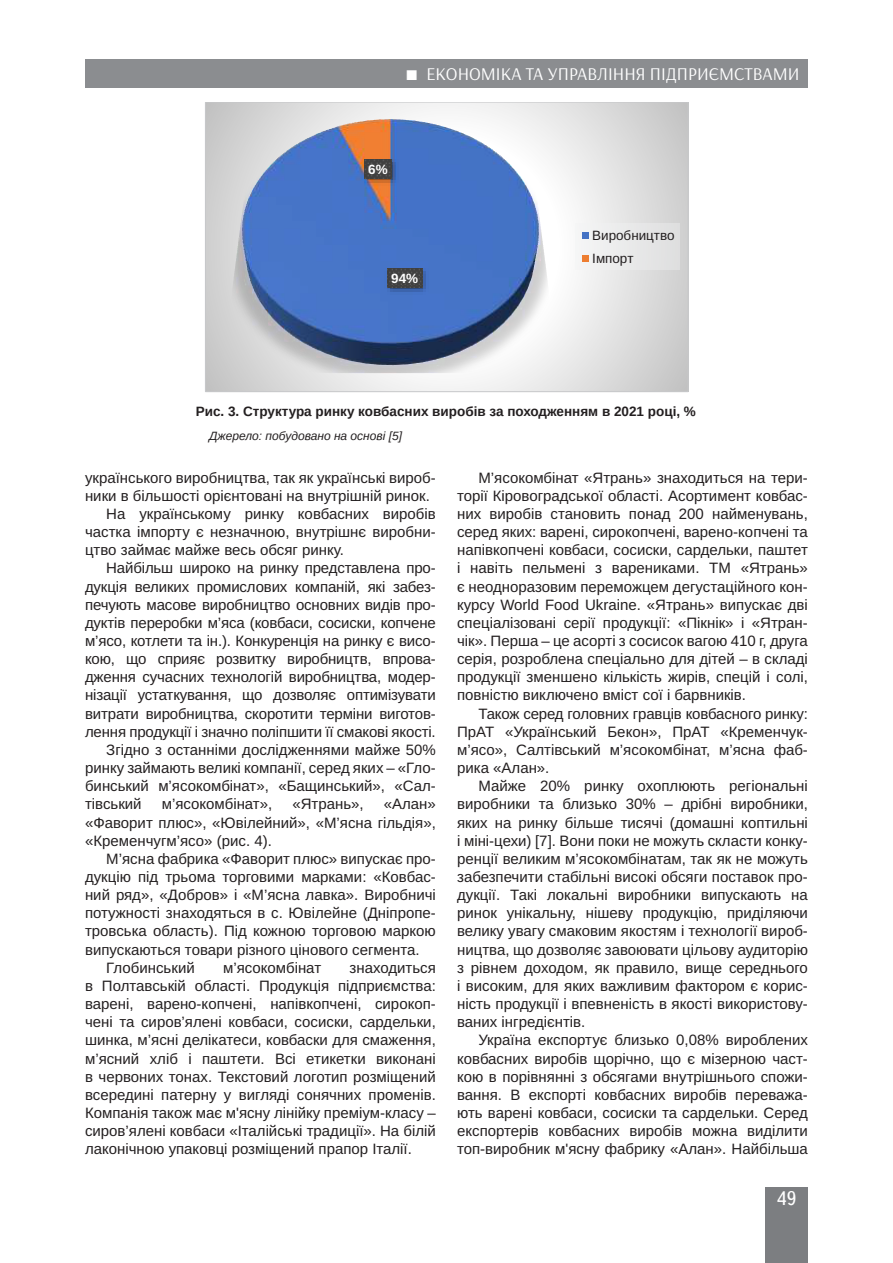
<style>
.page{position:relative;width:893px;height:1263px;background:#fff}
.page>*{position:absolute;margin:0;border:0;box-sizing:border-box;transform-origin:0 0}
.t1{font:19.5px "Ukrainian Text";color:#fff}
.t2{font:18px "Arsenal";color:#fff}
.t3{font:15px/18.1px "Arimo";color:#231f20;text-align:justify}
.t4{font:700 13.5px "Arimo";color:#231f20}
.t5{font:13.5px/23.2px "Arimo Roman";color:#231f20}
.t6{font:700 13.5px "Arimo";color:#fff}
.t7{font:italic 12px "Arimo";color:#231f20}
</style>
<div class="page">
<div style="left:765px;top:1187px;width:43px;height:76px;background:#7c7e81"></div>
<div style="left:85px;top:59px;width:723px;height:29px;background:#8b8d90"></div>
<svg style="left:207px;top:104px;width:480px;height:286px"></svg>
<img style="left:220px;top:117px;width:341px;height:259px">
<img style="left:384px;top:266px;width:45px;height:28px">
<svg style="left:387px;top:268px;width:35px;height:20px"></svg>
<img style="left:362px;top:157px;width:36px;height:29px">
<svg style="left:364px;top:159px;width:28px;height:20px"></svg>
<div style="left:576px;top:224px;width:104px;height:46px;background:#e9e9ea"></div>
<div style="left:582px;top:232px;width:7px;height:7px;background:#4472c4"></div>
<div style="left:582px;top:255px;width:7px;height:7px;background:#ed7d31"></div>
<div style="left:205px;top:102px;width:484px;height:290px;border:1px solid #c7c8ca"></div>
<p class="t2" style="left:426px;top:63px;width:375px">ЕКОНОМІКА ТА УПРАВЛІННЯ ПІДПРИЄМСТВАМИ</p>
<p class="t6" style="left:368px;top:160px;width:21px">6%</p>
<p class="t6" style="left:391px;top:269px;width:28px">94%</p>
<p class="t5" style="left:592px;top:224px;width:84px">Виробництво<br>Імпорт</p>
<p class="t4" style="left:196px;top:402px;width:502px">Рис. 3. Структура ринку ковбасних виробів за походженням в 2021 році, %</p>
<p class="t7" style="left:209px;top:428px;width:194px">Джерело: побудовано на основі [5]</p>
<p class="t3" style="left:85px;top:469px;width:352px">українського виробництва, так як українські вироб-</p>
<p class="t3" style="left:85px;top:487px;width:346px">ники в більшості орієнтовані на внутрішній ринок.</p>
<p class="t3" style="left:106px;top:505px;width:331px">На українському ринку ковбасних виробів</p>
<p class="t3" style="left:85px;top:523px;width:352px">частка імпорту є незначною, внутрішнє виробни-</p>
<p class="t3" style="left:85px;top:541px;width:260px">цтво займає майже весь обсяг ринку.</p>
<p class="t3" style="left:106px;top:559px;width:331px">Найбільш широко на ринку представлена про-</p>
<p class="t3" style="left:85px;top:577px;width:352px">дукція великих промислових компаній, які забез-</p>
<p class="t3" style="left:85px;top:596px;width:352px">печують масове виробництво основних видів про-</p>
<p class="t3" style="left:85px;top:614px;width:352px">дуктів переробки м’яса (ковбаси, сосиски, копчене</p>
<p class="t3" style="left:85px;top:632px;width:352px">м’ясо, котлети та ін.). Конкуренція на ринку є висо-</p>
<p class="t3" style="left:85px;top:650px;width:352px">кою, що сприяє розвитку виробництв, впрова-</p>
<p class="t3" style="left:85px;top:668px;width:352px">дження сучасних технологій виробництва, модер-</p>
<p class="t3" style="left:85px;top:686px;width:352px">нізації устаткування, що дозволяє оптимізувати</p>
<p class="t3" style="left:85px;top:705px;width:352px">витрати виробництва, скоротити терміни виготов-</p>
<p class="t3" style="left:85px;top:723px;width:352px">лення продукції і значно поліпшити її смакові якості.</p>
<p class="t3" style="left:106px;top:741px;width:331px">Згідно з останніми дослідженнями майже 50%</p>
<p class="t3" style="left:85px;top:759px;width:352px">ринку займають великі компанії, серед яких – «Гло-</p>
<p class="t3" style="left:85px;top:777px;width:352px">бинський м’ясокомбінат», «Бащинський», «Сал-</p>
<p class="t3" style="left:85px;top:795px;width:58px">тівський</p>
<p class="t3" style="left:162px;top:795px;width:112px">м’ясокомбінат»,</p>
<p class="t3" style="left:292px;top:795px;width:73px">«Ятрань»,</p>
<p class="t3" style="left:85px;top:795px;width:352px;text-indent:299px">«Алан» «Фаворит плюс», «Ювілейний», «М’ясна гільдія», «Кременчугм’ясо» (рис. 4).</p>
<p class="t3" style="left:106px;top:850px;width:331px">М’ясна фабрика «Фаворит плюс» випускає про-</p>
<p class="t3" style="left:85px;top:868px;width:352px">дукцію під трьома торговими марками: «Ковбас-</p>
<p class="t3" style="left:85px;top:886px;width:352px">ний ряд», «Добров» і «М’ясна лавка». Виробничі</p>
<p class="t3" style="left:85px;top:904px;width:352px">потужності знаходяться в с. Ювілейне (Дніпропе-</p>
<p class="t3" style="left:85px;top:922px;width:352px">тровська область). Під кожною торговою маркою</p>
<p class="t3" style="left:85px;top:940px;width:336px">випускаються товари різного цінового сегмента.</p>
<p class="t3" style="left:106px;top:959px;width:90px">Глобинський</p>
<p class="t3" style="left:223px;top:959px;width:100px">м’ясокомбінат</p>
<p class="t3" style="left:85px;top:959px;width:352px;text-indent:264px">знаходиться в Полтавській області. Продукція підприємства: варені, варено-копчені, напівкопчені, сирокоп&shy;чені та сиров’ялені ковбаси, сосиски, сардельки, шинка, м’ясні делікатеси, ковбаски для смаження, м’ясний хліб і паштети. Всі етикетки виконані в червоних тонах. Текстовий логотип розміщений всередині патерну у вигляді сонячних променів.<br>Компанія також має м'ясну лінійку преміум-класу – сиров’ялені ковбаси «Італійські традиції». На білій лаконічною упаковці розміщений прапор Італії.</p>
<p class="t3" style="left:457px;top:469px;width:352px;text-indent:21px">М’ясокомбінат «Ятрань» знаходиться на тери&shy;торії Кіровоградської області. Асортимент ковбас&shy;них виробів становить понад 200 найменувань, серед яких: варені, сирокопчені, варено-копчені та напівкопчені ковбаси, сосиски, сардельки, паштет і навіть пельмені з варениками. ТМ «Ятрань» є неодноразовим переможцем дегустаційного кон&shy;курсу World Food Ukraine. «Ятрань» випускає дві спеціалізовані серії продукції: «Пікнік» і «Ятран&shy;чік». Перша – це асорті з сосисок вагою 410 г, друга серія, розроблена спеціально для дітей – в складі продукції зменшено кількість жирів, спецій і солі, повністю виключено вміст сої і барвників.</p>
<p class="t3" style="left:457px;top:705px;width:352px;text-indent:21px">Також серед головних гравців ковбасного ринку:<br>ПрАТ «Український Бекон», ПрАТ «Кременчук&shy;м’ясо», Салтівський м’ясокомбінат, м’ясна фаб&shy;рика «Алан».</p>
<p class="t3" style="left:457px;top:777px;width:352px;text-indent:21px">Майже 20% ринку охоплюють регіональні виробники та близько 30% – дрібні виробники, яких на ринку більше тисячі (домашні коптильні і міні-цехи) [7]. Вони поки не можуть скласти конку&shy;ренції великим м’ясокомбінатам, так як не можуть забезпечити стабільні високі обсяги поставок про&shy;дукції. Такі локальні виробники випускають на ринок унікальну, нішеву продукцію, приділяючи велику увагу смаковим якостям і технології вироб&shy;ництва, що дозволяє завоювати цільову аудиторію з рівнем доходом, як правило, вище середнього і високим, для яких важливим фактором є корис&shy;ність продукції і впевненість в якості використову&shy;ваних інгредієнтів.</p>
<p class="t3" style="left:457px;top:1031px;width:352px;text-indent:21px">Україна експортує близько 0,08% вироблених ковбасних виробів щорічно, що є мізерною част&shy;кою в порівнянні з обсягами внутрішнього спожи&shy;вання. В експорті ковбасних виробів переважа&shy;ють варені ковбаси, сосиски та сардельки. Серед експортерів ковбасних виробів можна виділити топ-виробник м'ясну фабрику «Алан». Найбільша</p>
<h1 class="t1" style="left:776px;top:1188px;width:22px">49</h1>
</div>
